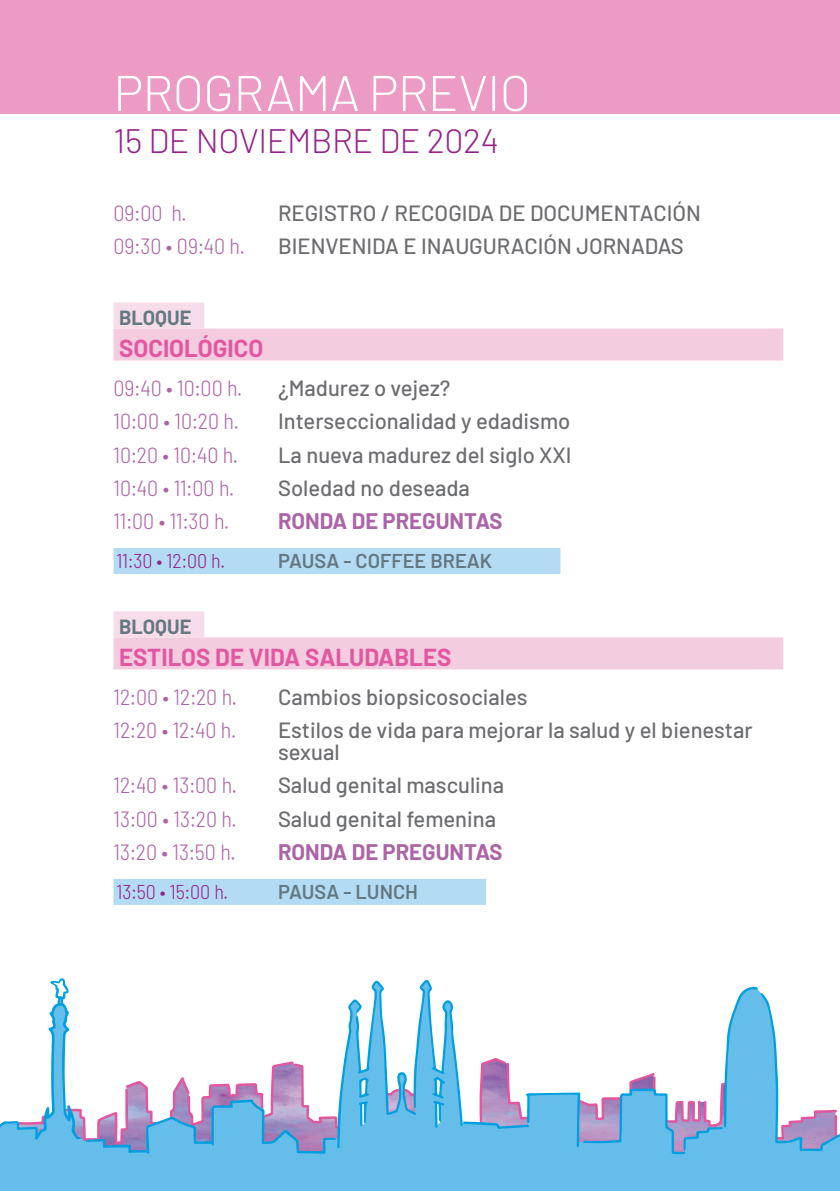
<style>
.page{position:relative;width:840px;height:1191px;background:#fff}
.page>*{position:absolute;margin:0;border:0;box-sizing:border-box;transform-origin:0 0}
.t1{font:300 50px "Barlow";letter-spacing:-.01em;color:#fff}
.t2{font:300 33.8px "Barlow";letter-spacing:-.01em;color:#95228a}
._1-MESA{font:700 24px "Barlow";color:#e258a0}
._2-Ponencia{font:500 22px/22px "Barlow";color:#6c6d70}
._2-Ponencia-2{font:300 semi-condensed 22px "Barlow";color:#ac64a6}
._6-Sepecial{font:700 22px "Barlow";color:#ac64a6}
._6-Sepecial-2{font:300 semi-condensed 22px "Barlow";color:#ac64a6}
._5-CAFE_o_COMIDA{font:600 20px "Barlow";color:#647882}
._5-CAFE_o_COMIDA-2{font:300 semi-condensed 20px "Barlow";color:#95228a}
.Bloque{font:700 20px "Barlow";color:#647882}
</style>
<div class="page">
<div style="left:113px;top:302px;width:91px;height:26px;background:#f7dce9"></div>
<div style="left:113px;top:328px;width:669px;height:32px;background:#f4cce0"></div>
<div style="left:113px;top:548px;width:447px;height:26px;background:#b3dbf3"></div>
<div style="left:113px;top:611px;width:91px;height:26px;background:#f7dce9"></div>
<div style="left:113px;top:637px;width:669px;height:32px;background:#f4cce0"></div>
<div style="left:113px;top:879px;width:373px;height:26px;background:#b3dbf3"></div>
<div style="left:0;top:1157px;width:839px;height:34px;background:#65bdea"></div>
<svg style="left:0;top:978px;width:839px;height:179px"></svg>
<div style="left:0;top:0;width:839px;height:113px;background:#ec9cc4"></div>
<p class="t1" style="left:113px;top:57px;width:418px">PROGRAMA PREVIO</p>
<p class="t2" style="left:113px;top:116px;width:387px">15 DE NOVIEMBRE DE 2024</p>
<p class="_2-Ponencia-2" style="left:113px;top:197px;width:74px">09:00 h.</p>
<p class="_2-Ponencia" style="left:278px;top:200px;width:424px">REGISTRO / RECOGIDA DE DOCUMENTACIÓN</p>
<p class="_2-Ponencia-2" style="left:113px;top:230px;width:133px">09:30 • 09:40 h.</p>
<p class="_2-Ponencia" style="left:278px;top:233px;width:407px">BIENVENIDA E INAUGURACIÓN JORNADAS</p>
<p class="Bloque" style="left:119px;top:303px;width:74px">BLOQUE</p>
<p class="_1-MESA" style="left:119px;top:330px;width:145px">SOCIOLÓGICO</p>
<p class="_2-Ponencia-2" style="left:113px;top:372px;width:130px">09:40 • 10:00 h.</p>
<p class="_2-Ponencia" style="left:278px;top:375px;width:174px">¿Madurez o vejez?</p>
<p class="_2-Ponencia-2" style="left:113px;top:405px;width:127px">10:00 • 10:20 h.</p>
<p class="_2-Ponencia" style="left:278px;top:408px;width:293px">Interseccionalidad y edadismo</p>
<p class="_2-Ponencia-2" style="left:113px;top:439px;width:126px">10:20 • 10:40 h.</p>
<p class="_2-Ponencia" style="left:278px;top:442px;width:295px">La nueva madurez del siglo XXI</p>
<p class="_2-Ponencia-2" style="left:113px;top:472px;width:122px">10:40 • 11:00 h.</p>
<p class="_2-Ponencia" style="left:278px;top:475px;width:193px">Soledad no deseada</p>
<p class="_6-Sepecial-2" style="left:113px;top:505px;width:117px">11:00 • 11:30 h.</p>
<p class="_6-Sepecial" style="left:278px;top:505px;width:226px">RONDA DE PREGUNTAS</p>
<p class="_5-CAFE_o_COMIDA-2" style="left:116px;top:547px;width:110px">11:30 • 12:00 h.</p>
<p class="_5-CAFE_o_COMIDA" style="left:278px;top:546px;width:216px">PAUSA - COFFEE BREAK</p>
<p class="Bloque" style="left:119px;top:612px;width:74px">BLOQUE</p>
<p class="_1-MESA" style="left:119px;top:639px;width:333px">ESTILOS DE VIDA SALUDABLES</p>
<p class="_2-Ponencia-2" style="left:113px;top:681px;width:125px">12:00 • 12:20 h.</p>
<p class="_2-Ponencia" style="left:278px;top:684px;width:251px">Cambios biopsicosociales</p>
<p class="_2-Ponencia-2" style="left:113px;top:714px;width:124px">12:20 • 12:40 h.</p>
<p class="_2-Ponencia" style="left:278px;top:717px;width:475px">Estilos de vida para mejorar la salud y el bienestar sexual</p>
<p class="_2-Ponencia-2" style="left:113px;top:770px;width:125px">12:40 • 13:00 h.</p>
<p class="_2-Ponencia" style="left:278px;top:773px;width:227px">Salud genital masculina</p>
<p class="_2-Ponencia-2" style="left:113px;top:803px;width:125px">13:00 • 13:20 h.</p>
<p class="_2-Ponencia" style="left:278px;top:806px;width:219px">Salud genital femenina</p>
<p class="_6-Sepecial-2" style="left:113px;top:836px;width:123px">13:20 • 13:50 h.</p>
<p class="_6-Sepecial" style="left:278px;top:836px;width:226px">RONDA DE PREGUNTAS</p>
<p class="_5-CAFE_o_COMIDA-2" style="left:116px;top:877px;width:113px">13:50 • 15:00 h.</p>
<p class="_5-CAFE_o_COMIDA" style="left:278px;top:877px;width:141px">PAUSA - LUNCH</p>
</div>
